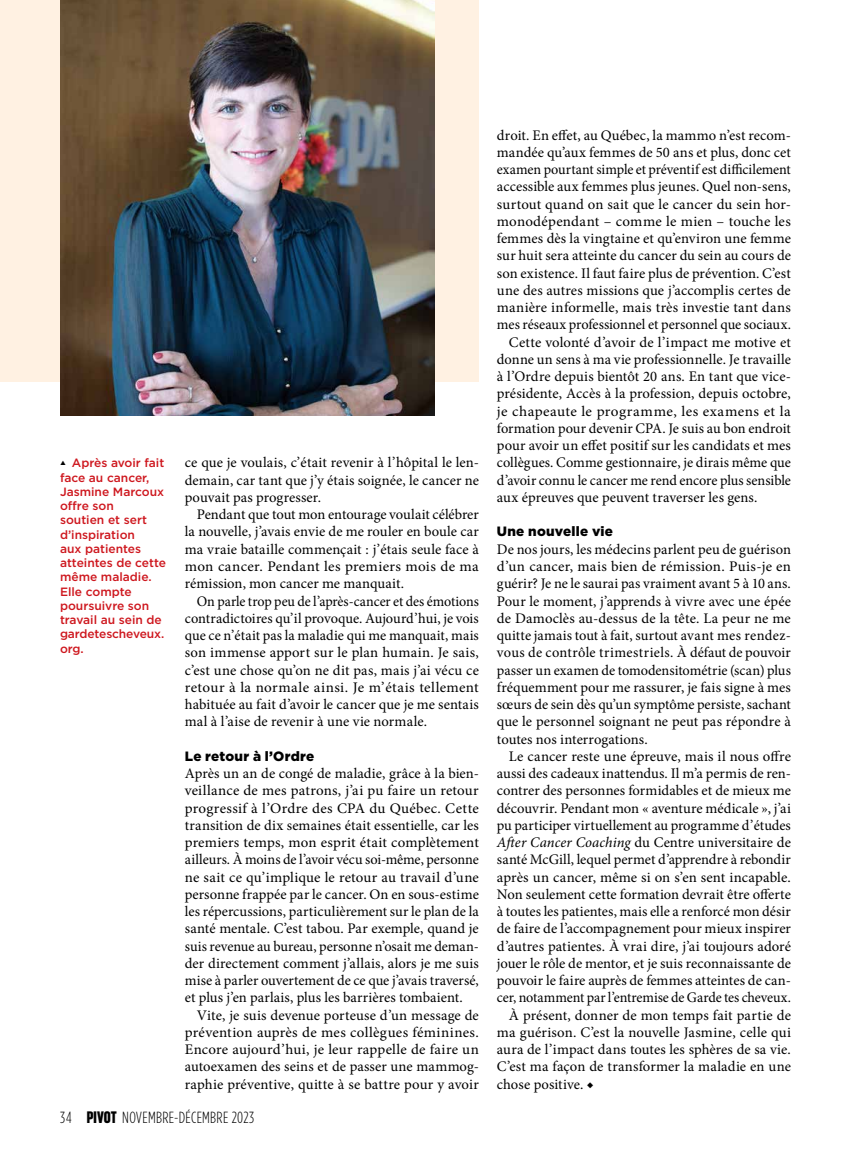
<style>
.page{position:relative;width:851px;height:1175px;background:#fff}
.page>*{position:absolute;margin:0;border:0;box-sizing:border-box;transform-origin:0 0}
.t1{font:300 16.2px "Gotham Condensed";letter-spacing:.02em;color:#000}
.t2{font:14.7px/17.2px "Minion Pro";letter-spacing:.005em;color:#000;text-align:justify}
.t3{font:14.7px/17.2px "Minion Pro";letter-spacing:.005em;color:#000;text-align:justify;scale:.96 1}
.t4{font:14.7px "Minion Pro";letter-spacing:.03em;color:#000;scale:1.04 1}
.t5{font:900 13.5px "Gotham";letter-spacing:.015em;color:#000}
.t6{font:500 12px/14.2px "Gotham";color:#ce171e}
.s1{font-family:"Sharp Grotesk Bold 14";font-weight:400}
.s2{font-style:italic}
</style>
<div class="page">
<div style="left:0;top:0;width:479px;height:381px;background:#fff1e2"></div>
<img style="left:60px;top:0;width:374px;height:416px">
<p class="t6" style="left:60px;top:456px;width:108px;text-indent:12px">Après avoir fait face au cancer,<br>Jasmine Marcoux ofre son<br>soutien et sert d’inspiration<br>aux patientes atteintes de cette même maladie.<br>Elle compte poursuivre son travail au sein de gardetescheveux. org.</p>
<p class="t2" style="left:185px;top:454px;width:295px">ce que je voulais, c’était revenir à l’hôpital le len&shy;demain, car tant que j’y étais soignée, le cancer ne pouvait pas progresser.</p>
<p class="t2" style="left:185px;top:506px;width:295px;text-indent:12px">Pendant que tout mon entourage voulait célébrer la nouvelle, j’avais envie de me rouler en boule car ma vraie bataille commençait : j’étais seule face à mon cancer. Pendant les premiers mois de ma rémission, mon cancer me manquait.</p>
<p class="t3" style="left:185px;top:592px;width:308px;text-indent:12px">On parle trop peu de l’après-cancer et des émotions contradictoires qu’il provoque. Aujourd’hui, je vois que ce n’était pas la maladie qui me manquait, mais son immense apport sur le plan humain. Je sais, c’est une chose qu’on ne dit pas, mais j’ai vécu ce retour à la normale ainsi. Je m’étais tellement habituée au fait d’avoir le cancer que je me sentais mal à l’aise de revenir à une vie normale.</p>
<p class="t5" style="left:185px;top:746px;width:131px">Le retour à l’Ordre</p>
<p class="t2" style="left:185px;top:765px;width:295px">Après un an de congé de maladie, grâce à la bien&shy;veillance de mes patrons, j’ai pu faire un retour progressif à l’Ordre des CPA du Québec. Cette transition de dix semaines était essentielle, car les premiers temps, mon esprit était complètement ailleurs. À moins de l’avoir vécu soi-même, personne ne sait ce qu’implique le retour au travail d’une personne frappée par le cancer. On en sous-estime les répercussions, particulièrement sur le plan de la santé mentale. C’est tabou. Par exemple, quand je suis revenue au bureau, personne n’osait me deman&shy;der directement comment j’allais, alors je me suis mise à parler ouvertement de ce que j’avais traversé, et plus j’en parlais, plus les barrières tombaient.</p>
<p class="t2" style="left:185px;top:1006px;width:295px;text-indent:12px">Vite, je suis devenue porteuse d’un message de prévention auprès de mes collègues féminines.<br>Encore aujourd’hui, je leur rappelle de faire un autoexamen des seins et de passer une mammog&shy;raphie préventive, quitte à se battre pour y avoir</p>
<p class="t1" style="left:60px;top:1108px;width:195px">34 <span class="s1">PIVOT</span> NOVEMBRE-DÉCEMBRE 2023</p>
<p class="t2" style="left:497px;top:126px;width:295px">droit. En efet, au Québec, la mammo n’est recom-</p>
<p class="t2" style="left:497px;top:143px;width:295px">mandée qu’aux femmes de 50 ans et plus, donc cet</p>
<p class="t2" style="left:497px;top:161px;width:295px">examen pourtant simple et préventif est difcilement</p>
<p class="t2" style="left:497px;top:178px;width:295px">accessible aux femmes plus jeunes. Quel non-sens,</p>
<p class="t2" style="left:497px;top:195px;width:295px">surtout quand on sait que le cancer du sein hor-</p>
<p class="t2" style="left:497px;top:213px;width:295px">monodépendant – comme le mien – touche les</p>
<p class="t2" style="left:497px;top:230px;width:295px">femmes dès la vingtaine et qu’environ une femme</p>
<p class="t2" style="left:497px;top:247px;width:295px">sur huit sera atteinte du cancer du sein au cours de</p>
<p class="t2" style="left:497px;top:264px;width:295px">son existence. Il faut faire plus de prévention. C’est</p>
<p class="t2" style="left:497px;top:282px;width:295px">une des autres missions que j’accomplis certes de</p>
<p class="t2" style="left:497px;top:299px;width:295px">manière informelle, mais très investie tant dans</p>
<p class="t2" style="left:497px;top:316px;width:295px">mes réseaux professionnel et personnel que sociaux.</p>
<p class="t2" style="left:509px;top:333px;width:283px">Cette volonté d’avoir de l’impact me motive et</p>
<p class="t2" style="left:497px;top:351px;width:295px">donne un sens à ma vie professionnelle. Je travaille</p>
<p class="t2" style="left:497px;top:368px;width:295px">à l’Ordre depuis bientôt 20 ans. En tant que vice-</p>
<p class="t2" style="left:497px;top:385px;width:295px">présidente, Accès à la profession, depuis octobre,</p>
<p class="t4" style="left:497px;top:401px;width:284px">je chapeaute le programme, les examens et la</p>
<p class="t2" style="left:497px;top:420px;width:295px">formation pour devenir CPA. Je suis au bon endroit</p>
<p class="t2" style="left:497px;top:437px;width:295px">pour avoir un efet positif sur les candidats et mes</p>
<p class="t2" style="left:497px;top:454px;width:295px">collègues. Comme gestionnaire, je dirais même que</p>
<p class="t2" style="left:497px;top:471px;width:295px">d’avoir connu le cancer me rend encore plus sensible</p>
<p class="t2" style="left:497px;top:489px;width:262px">aux épreuves que peuvent traverser les gens.</p>
<p class="t5" style="left:497px;top:522px;width:118px">Une nouvelle vie</p>
<p class="t2" style="left:497px;top:540px;width:295px">De nos jours, les médecins parlent peu de guérison d’un cancer, mais bien de rémission. Puis-je en guérir? Je ne le saurai pas vraiment avant 5 à 10 ans.<br>Pour le moment, j’apprends à vivre avec une épée de Damoclès au-dessus de la tête. La peur ne me quitte jamais tout à fait, surtout avant mes rendez&shy;vous de contrôle trimestriels. À défaut de pouvoir passer un examen de tomodensitométrie (scan) plus fréquemment pour me rassurer, je fais signe à mes sœurs de sein dès qu’un symptôme persiste, sachant que le personnel soignant ne peut pas répondre à toutes nos interrogations.</p>
<p class="t2" style="left:509px;top:747px;width:283px">Le cancer reste une épreuve, mais il nous ofre</p>
<p class="t2" style="left:497px;top:765px;width:295px">aussi des cadeaux inattendus. Il m’a permis de ren-</p>
<p class="t2" style="left:497px;top:782px;width:295px">contrer des personnes formidables et de mieux me</p>
<p class="t2" style="left:497px;top:799px;width:295px">découvrir. Pendant mon « aventure médicale », j’ai</p>
<p class="t2" style="left:497px;top:816px;width:295px">pu participer virtuellement au programme d’études</p>
<p class="t2" style="left:497px;top:834px;width:295px"><span class="s2">Afer Cancer Coaching</span> du Centre universitaire de</p>
<p class="t2" style="left:497px;top:851px;width:295px">santé McGill, lequel permet d’apprendre à rebondir</p>
<p class="t2" style="left:497px;top:868px;width:295px">après un cancer, même si on s’en sent incapable.</p>
<p class="t2" style="left:497px;top:885px;width:295px">Non seulement cette formation devrait être oferte</p>
<p class="t2" style="left:497px;top:903px;width:295px">à toutes les patientes, mais elle a renforcé mon désir</p>
<p class="t2" style="left:497px;top:920px;width:295px">de faire de l’accompagnement pour mieux inspirer</p>
<p class="t2" style="left:497px;top:937px;width:295px">d’autres patientes. À vrai dire, j’ai toujours adoré</p>
<p class="t2" style="left:497px;top:954px;width:295px">jouer le rôle de mentor, et je suis reconnaissante de</p>
<p class="t2" style="left:497px;top:971px;width:295px">pouvoir le faire auprès de femmes atteintes de can-</p>
<p class="t2" style="left:497px;top:989px;width:295px">cer, notamment par l’entremise de Garde tes cheveux.</p>
<p class="t2" style="left:509px;top:1006px;width:283px">À présent, donner de mon temps fait partie de</p>
<p class="t2" style="left:497px;top:1023px;width:295px">ma guérison. C’est la nouvelle Jasmine, celle qui</p>
<p class="t2" style="left:497px;top:1041px;width:295px">aura de l’impact dans toutes les sphères de sa vie.</p>
<p class="t2" style="left:497px;top:1058px;width:295px">C’est ma façon de transformer la maladie en une</p>
<p class="t2" style="left:497px;top:1075px;width:98px">chose positive. ◆</p>
</div>
